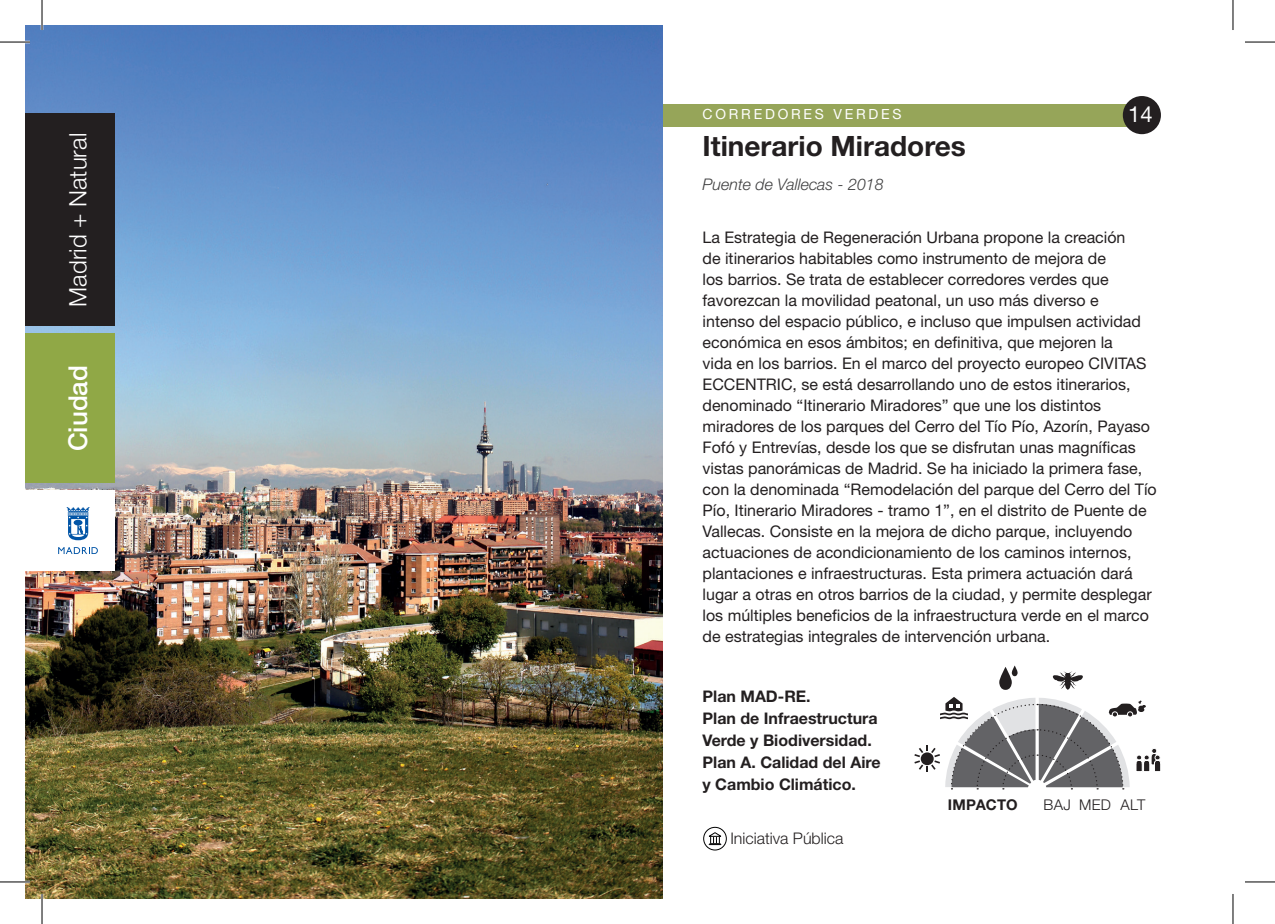
<style>
.page{position:relative;width:1275px;height:924px;background:#fff}
.page>*{position:absolute;margin:0;border:0;box-sizing:border-box;transform-origin:0 0}
.t1{font:700 28px "Helvetica Neue LT Std";color:#231f20}
.t2{font:500 26px "Helvetica Neue LT Std";color:#fff}
.t3{font:300 24px "Helvetica Neue LT Std";color:#fff}
.t4{font:22px "Helvetica Neue LT Std";color:#fff}
.t5{font:16px/21px "Helvetica Neue LT Std";color:#231f20}
.t6{font:700 16px/22px "Helvetica Neue LT Std";color:#231f20}
.t7{font:italic 300 16px "Helvetica Neue LT Std";color:#3e3e3f}
.t8{font:300 16px "Helvetica Neue LT Std";color:#231f20}
.t9{font:300 14.8px "Helvetica Neue LT Std";letter-spacing:.02em;color:#231f20}
.t10{font:700 14.8px "Helvetica Neue LT Std";letter-spacing:.01em;color:#231f20}
.t11{font:14px "Helvetica Neue LT Std";letter-spacing:.2em;color:#fff}
</style>
<div class="page">
<div style="left:662px;top:104px;width:468px;height:22px;background:#96a559"></div>
<img style="left:25px;top:25px;width:637px;height:873px">
<div style="left:1122px;top:96px;width:39px;height:38px;background:#231f20;border-radius:50%"></div>
<div style="left:25px;top:113px;width:17px;height:23px;background:#231f20"></div>
<div style="left:1028px;top:779px;width:18px;height:18px;border:1px solid #fff;border-radius:50%"></div>
<svg style="left:999px;top:665px;width:18px;height:24px"></svg>
<svg style="left:1052px;top:671px;width:31px;height:18px"></svg>
<svg style="left:914px;top:697px;width:247px;height:92px"></svg>
<div style="left:25px;top:114px;width:89px;height:212px;background:#231f20"></div>
<div style="left:25px;top:333px;width:89px;height:150px;background:#90a846"></div>
<div style="left:25px;top:490px;width:89px;height:80px;background:#fff"></div>
<svg style="left:58px;top:547px;width:40px;height:6px"></svg>
<svg style="left:66px;top:507px;width:24px;height:33px"></svg>
<div style="left:703px;top:826px;width:23px;height:23px;border:1px solid #000001;border-radius:50%"></div>
<svg style="left:708px;top:832px;width:13px;height:12px"></svg>
<hr style="left:0;top:41px;width:30px;height:2px;background:#fff">
<hr style="left:0;top:880px;width:30px;height:2px;background:#fff">
<hr style="left:41px;top:0;width:2px;height:30px;background:#fff">
<hr style="left:41px;top:893px;width:2px;height:30px;background:#fff">
<hr style="left:0;top:42px;width:30px;height:1px;background:#000">
<hr style="left:1245px;top:42px;width:30px;height:1px;background:#000">
<hr style="left:0;top:881px;width:30px;height:1px;background:#000">
<hr style="left:1245px;top:881px;width:30px;height:1px;background:#000">
<hr style="left:42px;top:0;width:1px;height:30px;background:#000">
<hr style="left:42px;top:893px;width:1px;height:30px;background:#000">
<hr style="left:1232px;top:0;width:1px;height:30px;background:#000">
<hr style="left:1232px;top:893px;width:1px;height:30px;background:#000">
<h3 class="t3" style="left:63px;top:306px;width:175px;rotate:-90deg">Madrid + Natural</h3>
<h2 class="t2" style="left:63px;top:451px;width:88px;rotate:-90deg">Ciudad</h2>
<p class="t11" style="left:702px;top:106px;width:201px">CORREDORES VERDES</p>
<h1 class="t1" style="left:702px;top:129px;width:265px">Itinerario Miradores</h1>
<p class="t7" style="left:702px;top:175px;width:183px">Puente de Vallecas - 2018</p>
<h3 class="t4" style="left:1128px;top:101px;width:26px">14</h3>
<p class="t5" style="left:702px;top:226px;width:456px">La Estrategia de Regeneración Urbana propone la creación<br>de itinerarios habitables como instrumento de mejora de<br>los barrios. Se trata de establecer corredores verdes que favorezcan la movilidad peatonal, un uso más diverso e<br>intenso del espacio público, e incluso que impulsen actividad económica en esos ámbitos; en definitiva, que mejoren la<br>vida en los barrios. En el marco del proyecto europeo CIVITAS ECCENTRIC, se está desarrollando uno de estos itinerarios, denominado “Itinerario Miradores” que une los distintos miradores de los parques del Cerro del Tío Pío, Azorín, Payaso Fofó y Entrevías, desde los que se disfrutan unas magníficas vistas panorámicas de Madrid. Se ha iniciado la primera fase, con la denominada “Remodelación del parque del Cerro del Tío Pío, Itinerario Miradores - tramo 1”, en el distrito de Puente de Vallecas. Consiste en la mejora de dicho parque, incluyendo actuaciones de acondicionamiento de los caminos internos, plantaciones e infraestructuras. Esta primera actuación dará lugar a otras en otros barrios de la ciudad, y permite desplegar los múltiples beneficios de la infraestructura verde en el marco de estrategias integrales de intervención urbana.</p>
<p class="t6" style="left:702px;top:685px;width:179px">Plan MAD-RE.<br>Plan de Infraestructura<br>Verde y Biodiversidad.<br>Plan A. Calidad del Aire y Cambio Climático.</p>
<p class="t8" style="left:730px;top:827px;width:114px">Iniciativa Pública</p>
<p class="t10" style="left:947px;top:795px;width:71px">IMPACTO</p>
<p class="t9" style="left:1043px;top:795px;width:103px">BAJ MED ALT</p>
</div>
